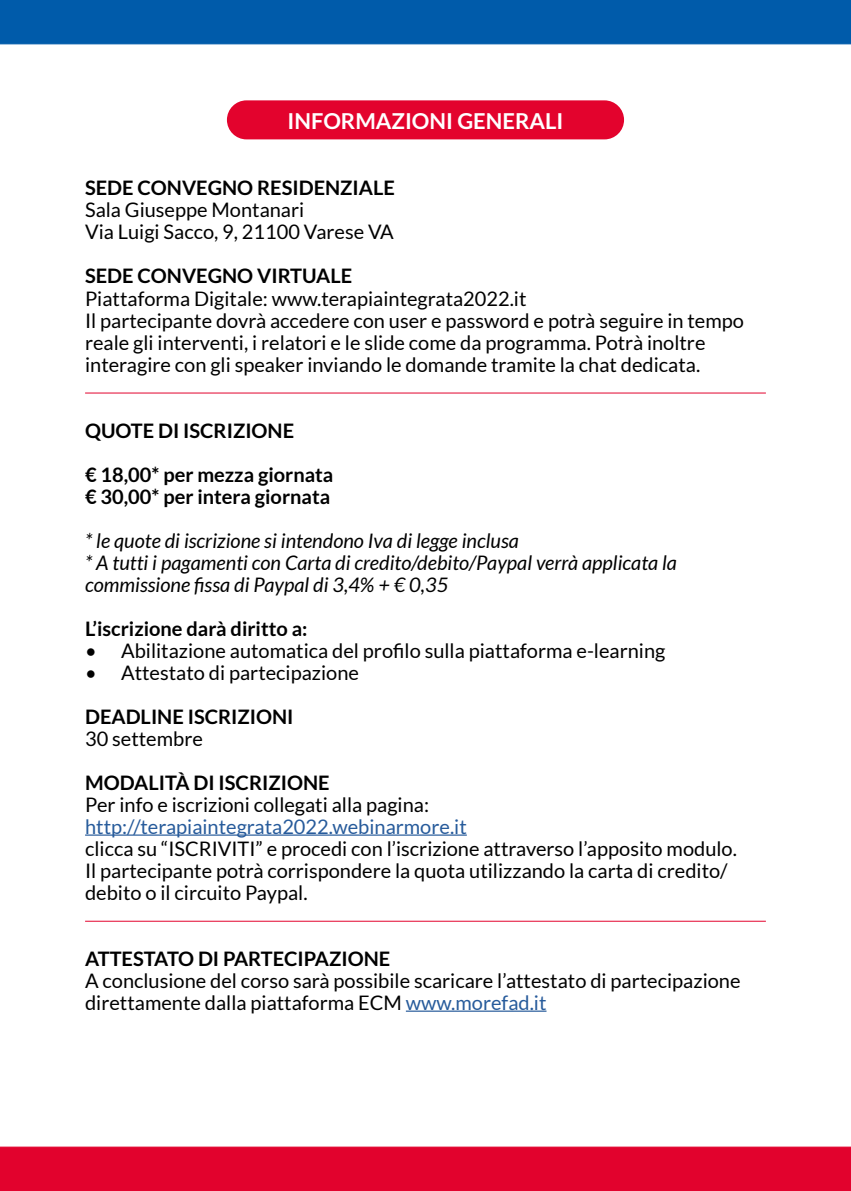
<style>
.page{position:relative;width:851px;height:1191px;background:#fff}
.page>*{position:absolute;margin:0;border:0;box-sizing:border-box;transform-origin:0 0}
.t1{font:700 22px "Lato";color:#fff}
.t2{font:20px/22px "Lato";color:#000}
.t3{font:700 20px/22px "Lato";color:#000}
.t4{font:italic 20px/22px "Lato";color:#000}
.t5{font:20px "Lato";color:#275b9b}
.s1{color:#275b9b}
</style>
<div class="page">
<div style="left:0;top:0;width:850px;height:44px;background:#005baa"></div>
<div style="left:0;top:1147px;width:850px;height:44px;background:#e2022d"></div>
<div style="left:227px;top:100px;width:397px;height:39px;background:#e3032d;border-radius:20px"></div>
<hr style="left:85px;top:834px;width:382px;height:1px;background:#275b9b">
<hr style="left:406px;top:1010px;width:140px;height:1px;background:#275b9b">
<hr style="left:85px;top:392px;width:680px;height:1px;background:#e3032d">
<hr style="left:85px;top:920px;width:680px;height:1px;background:#e3032d">
<p class="t1" style="left:287px;top:109px;width:277px">INFORMAZIONI GENERALI</p>
<p class="t3" style="left:85px;top:177px;width:311px">SEDE CONVEGNO RESIDENZIALE</p>
<p class="t2" style="left:85px;top:199px;width:310px">Sala Giuseppe Montanari<br>Via Luigi Sacco, 9, 21100 Varese VA</p>
<p class="t3" style="left:85px;top:265px;width:268px">SEDE CONVEGNO VIRTUALE</p>
<p class="t2" style="left:85px;top:287px;width:660px">Piattaforma Digitale: www.terapiaintegrata2022.it<br>Il partecipante dovrà accedere con user e password e potrà seguire in tempo reale gli interventi, i relatori e le slide come da programma. Potrà inoltre interagire con gli speaker inviando le domande tramite la chat dedicata.</p>
<p class="t3" style="left:85px;top:419px;width:210px">QUOTE DI ISCRIZIONE</p>
<p class="t3" style="left:85px;top:463px;width:250px">€ 18,00* per mezza giornata € 30,00* per intera giornata</p>
<p class="t4" style="left:85px;top:530px;width:593px">* le quote di iscrizione si intendono Iva di legge inclusa<br>* A tutti i pagamenti con Carta di credito/debito/Paypal verrà applicata la commissione fissa di Paypal di 3,4% + € 0,35</p>
<p class="t3" style="left:85px;top:617px;width:224px">L’iscrizione darà diritto a:</p>
<p class="t2" style="left:85px;top:639px;width:581px">• Abilitazione automatica del profilo sulla piattaforma e-learning</p>
<p class="t2" style="left:85px;top:661px;width:275px">• Attestato di partecipazione</p>
<p class="t3" style="left:85px;top:705px;width:210px">DEADLINE ISCRIZIONI</p>
<p class="t2" style="left:85px;top:727px;width:119px">30 settembre</p>
<p class="t3" style="left:85px;top:771px;width:246px">MODALITÀ DI ISCRIZIONE</p>
<p class="t2" style="left:85px;top:793px;width:345px">Per info e iscrizioni collegati alla pagina:</p>
<p class="t5" style="left:85px;top:815px;width:383px">http://terapiaintegrata2022.webinarmore.it</p>
<p class="t2" style="left:85px;top:837px;width:653px">clicca su “ISCRIVITI” e procedi con l’iscrizione attraverso l’apposito modulo.<br>Il partecipante potrà corrispondere la quota utilizzando la carta di credito/ debito o il circuito Paypal.</p>
<p class="t3" style="left:85px;top:947px;width:306px">ATTESTATO DI PARTECIPAZIONE</p>
<p class="t2" style="left:85px;top:969px;width:656px">A conclusione del corso sarà possibile scaricare l’attestato di partecipazione direttamente dalla piattaforma ECM <span class="s1">www.morefad.it</span></p>
</div>
